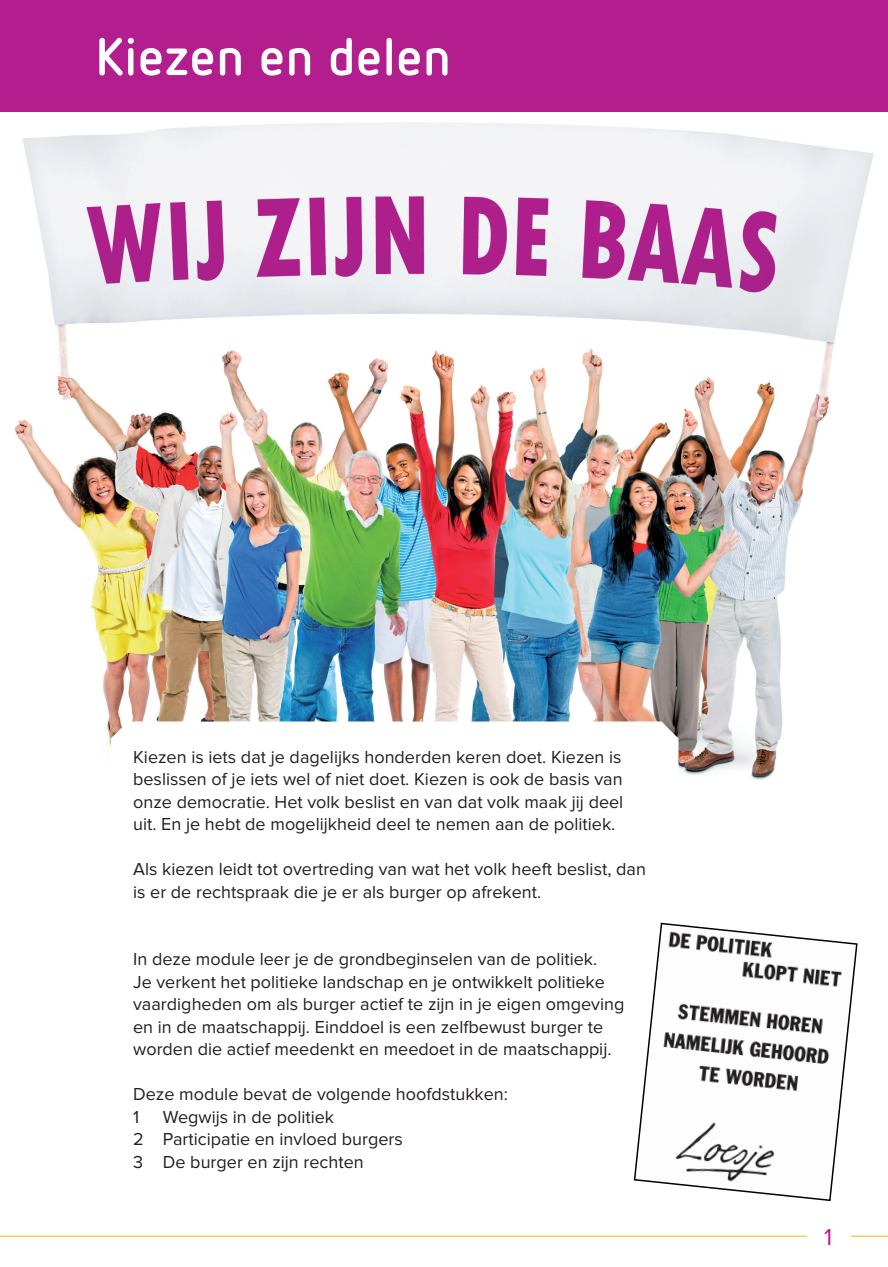
<style>
.page{position:relative;width:888px;height:1267px;background:#fff}
.page>*{position:absolute;margin:0;border:0;box-sizing:border-box;transform-origin:0 0}
.t1{font:700 52.35px "Netto OT";letter-spacing:.02em;color:#fff}
.t2{font:24px "Proxima Nova";color:#b21e8d}
.t3{font:18px/22.5px "Proxima Nova";color:#231f20}
</style>
<div class="page">
<hr style="left:0;top:1235px;width:888px;height:1px;background:#fcb814">
<div style="left:807px;top:1212px;width:43px;height:42px;background:#fff"></div>
<img style="left:0;top:111px;width:888px;height:669px">
<div style="left:0;top:0;width:888px;height:111px;background:#b21e8d"></div>
<svg style="left:111px;top:721px;width:567px;height:59px"></svg>
<svg style="left:633px;top:922px;width:225px;height:279px"></svg>
<h1 class="t1" style="left:96px;top:24px;width:356px">Kiezen en delen</h1>
<p class="t3" style="left:133px;top:746px;width:492px;text-align:justify">Kiezen is iets dat je dagelijks honderden keren doet. Kiezen is beslissen of je iets wel of niet doet. Kiezen is ook de basis van onze democratie. Het volk beslist en van dat volk maak jij deel uit. En je hebt de mogelijkheid deel te nemen aan de politiek.</p>
<p class="t3" style="left:133px;top:858px;width:514px">Als kiezen leidt tot overtreding van wat het volk heeft beslist, dan is er de rechtspraak die je er als burger op afrekent.</p>
<p class="t3" style="left:133px;top:948px;width:493px">In deze module leer je de grondbeginselen van de politiek.<br>Je verkent het politieke landschap en je ontwikkelt politieke vaardigheden om als burger actief te zijn in je eigen omgeving en in de maatschappij. Einddoel is een zelfbewust burger te worden die actief meedenkt en meedoet in de maatschappij.</p>
<p class="t3" style="left:133px;top:1083px;width:376px">Deze module bevat de volgende hoofdstukken:<br>1</p>
<p class="t3" style="left:133px;top:1106px;width:271px;text-indent:30px">Wegwijs in de politiek<br>2 Participatie en invloed burgers<br>3 De burger en zijn rechten</p>
<h2 class="t2" style="left:824px;top:1225px;width:10px">1</h2>
</div>
